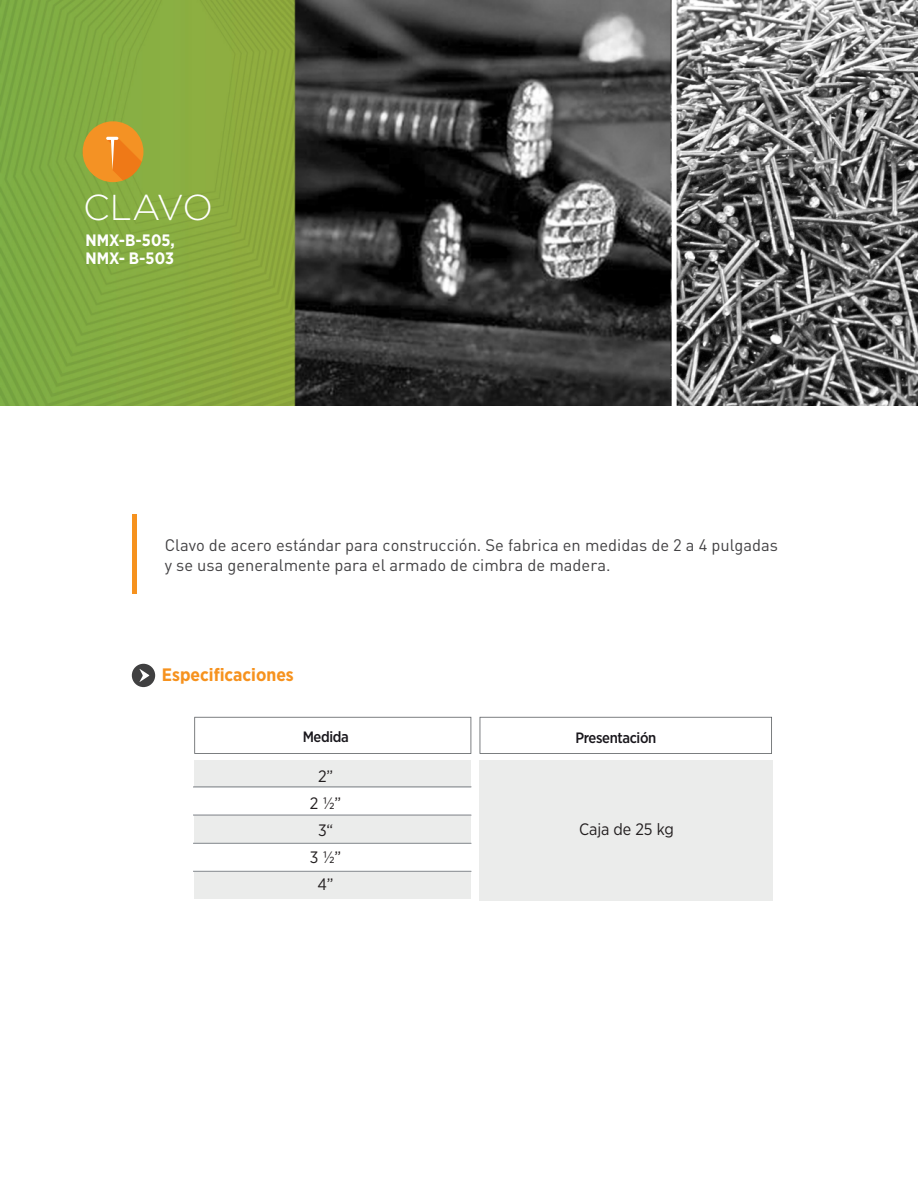
<style>
.page{position:relative;width:918px;height:1188px;background:#fff}
.page>*{position:absolute;margin:0;border:0;box-sizing:border-box;transform-origin:0 0}
.t1{font:300 36px "Gotham";letter-spacing:-.02em;color:#fff}
.t2{font:700 18px "Gotham Narrow";color:#f6921e}
.t3{font:16.5px/19.8px "DIN Pro";color:#424143}
.t4{font:16.5px/27px "Gotham Narrow";letter-spacing:-.005em;color:#231f20;text-align:center}
.t5{font:700 16.5px/18px "Gotham Narrow";color:#fff}
.t6{font:500 15px "Gotham Narrow";letter-spacing:-.025em;color:#19171c}
</style>
<div class="page">
<img style="left:0;top:0;width:918px;height:405px">
<div style="left:195px;top:760px;width:276px;height:27px;background:#ebeceb"></div>
<div style="left:195px;top:816px;width:276px;height:27px;background:#ebeceb"></div>
<div style="left:195px;top:872px;width:276px;height:27px;background:#ebeceb"></div>
<div style="left:480px;top:760px;width:293px;height:141px;background:#ebeceb"></div>
<svg style="left:194px;top:717px;width:277px;height:37px"></svg>
<svg style="left:480px;top:717px;width:292px;height:37px"></svg>
<hr style="left:193px;top:787px;width:278px;height:1px;background:#888d92">
<hr style="left:193px;top:815px;width:278px;height:1px;background:#888d92">
<hr style="left:193px;top:843px;width:278px;height:1px;background:#888d92">
<hr style="left:193px;top:871px;width:278px;height:1px;background:#888d92">
<div style="left:132px;top:664px;width:23px;height:23px;background:#404041;border-radius:50%"></div>
<svg style="left:139px;top:669px;width:10px;height:13px"></svg>
<div style="left:132px;top:514px;width:5px;height:80px;background:#f6921e"></div>
<div style="left:83px;top:121px;width:60px;height:61px;background:#f49224;border-radius:50%"></div>
<svg style="left:106px;top:137px;width:37px;height:45px"></svg>
<h1 class="t1" style="left:83px;top:188px;width:131px">CLAVO</h1>
<p class="t5" style="left:86px;top:231px;width:91px">NMX-B-505,<br>NMX- B-503</p>
<p class="t3" style="left:165px;top:534px;width:615px">Clavo de acero estándar para construcción. Se fabrica en medidas de 2 a 4 pulgadas y se usa generalmente para el armado de cimbra de madera.</p>
<p class="t2" style="left:162px;top:664px;width:133px">Especificaciones</p>
<p class="t6" style="left:303px;top:727px;width:48px">Medida</p>
<p class="t6" style="left:576px;top:728px;width:82px">Presentación</p>
<p class="t4" style="left:310px;top:762px;width:33px">2”<br>2 ½”<br>3“<br>3 ½”<br>4”</p>
<p class="t4" style="left:579px;top:816px;width:96px">Caja de 25 kg</p>
</div>
